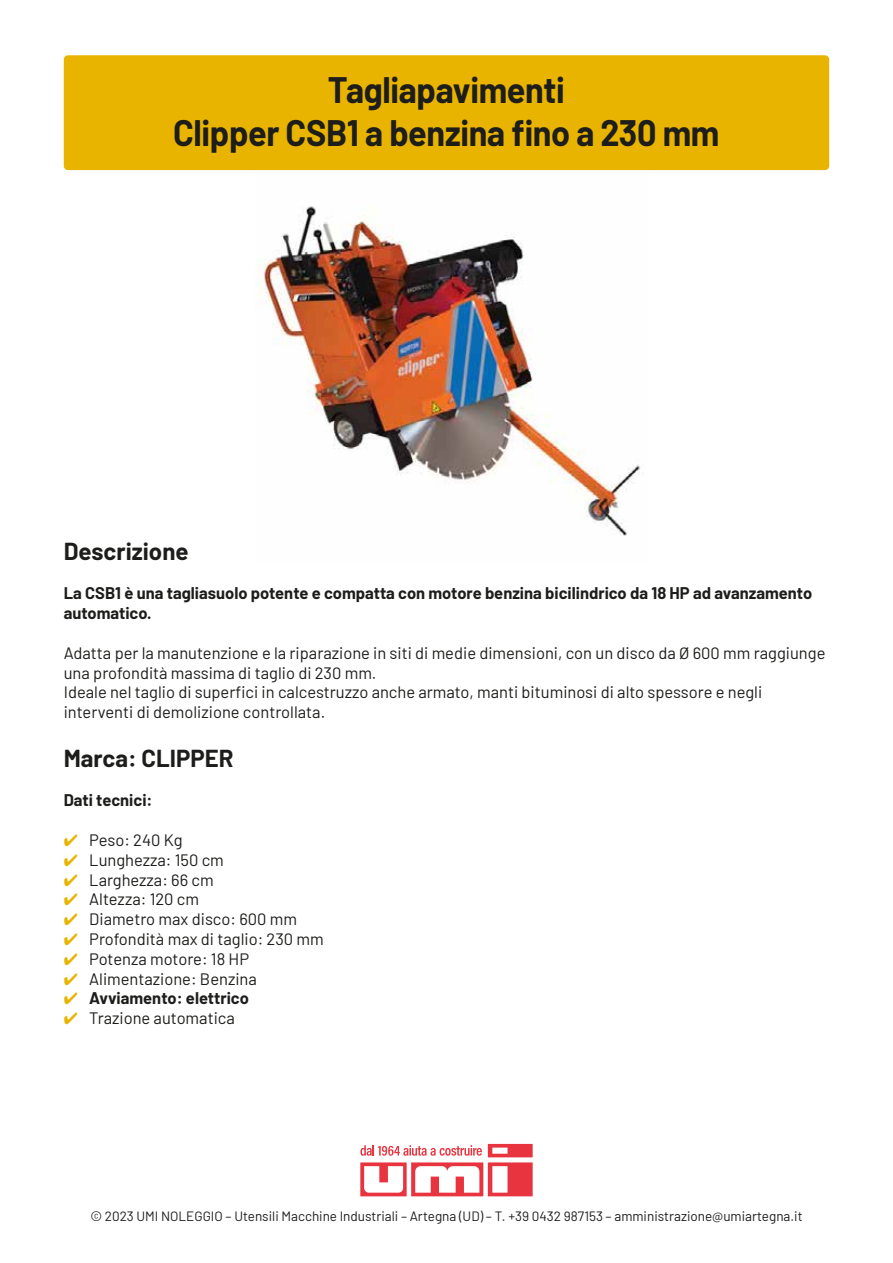
<style>
.page{position:relative;width:893px;height:1263px;background:#fff}
.page>*{position:absolute;margin:0;border:0;box-sizing:border-box;transform-origin:0 0}
.t1{font:700 36px/43.2px "Barlow";letter-spacing:-.01em;color:#1d1d1b;text-align:center;scale:.95 1}
.t2{font:700 24px "Barlow";color:#1d1d1b}
.t3{font:16.5px/19.8px "Barlow";color:#1d1d1b}
.t4{font:700 16.5px/19.8px "Barlow";color:#1d1d1b}
.t5{font:13.5px "Barlow";color:#1d1d1b}
.s1{color:#e9b400}
</style>
<div class="page">
<img style="left:255px;top:206px;width:385px;height:330px">
<svg style="left:360px;top:1144px;width:173px;height:52px"></svg>
<div style="left:64px;top:55px;width:765px;height:115px;background:#e9b400;border-radius:4px"></div>
<h1 class="t1" style="left:173px;top:66px;width:577px">Tagliapavimenti<br>Clipper CSB1 a benzina fino a 230 mm</h1>
<h2 class="t2" style="left:64px;top:533px;width:126px">Descrizione</h2>
<p class="t4" style="left:64px;top:582px;width:750px">La CSB1 è una tagliasuolo potente e compatta con motore benzina bicilindrico da 18 HP ad avanzamento automatico.</p>
<p class="t3" style="left:64px;top:642px;width:763px">Adatta per la manutenzione e la riparazione in siti di medie dimensioni, con un disco da Ø 600 mm raggiunge una profondità massima di taglio di 230 mm.<br>Ideale nel taglio di superfici in calcestruzzo anche armato, manti bituminosi di alto spessore e negli interventi di demolizione controllata.</p>
<h2 class="t2" style="left:64px;top:740px;width:171px">Marca: CLIPPER</h2>
<p class="t4" style="left:64px;top:789px;width:90px">Dati tecnici:</p>
<p class="t3" style="left:64px;top:829px;width:120px"><span class="s1">✔</span> Peso: 240 Kg</p>
<p class="t3" style="left:64px;top:849px;width:162px"><span class="s1">✔</span> Lunghezza: 150 cm</p>
<p class="t3" style="left:64px;top:868px;width:152px"><span class="s1">✔</span> Larghezza: 66 cm</p>
<p class="t3" style="left:64px;top:888px;width:137px"><span class="s1">✔</span> Altezza: 120 cm</p>
<p class="t3" style="left:64px;top:908px;width:235px"><span class="s1">✔</span> Diametro max disco: 600 mm</p>
<p class="t3" style="left:64px;top:928px;width:261px"><span class="s1">✔</span> Profondità max di taglio: 230 mm</p>
<p class="t3" style="left:64px;top:948px;width:187px"><span class="s1">✔</span> Potenza motore: 18 HP</p>
<p class="t3" style="left:64px;top:967px;width:195px"><span class="s1">✔</span> Alimentazione: Benzina</p>
<p class="t4" style="left:64px;top:987px;width:187px"><span class="s1">✔</span> Avviamento: elettrico</p>
<p class="t3" style="left:64px;top:1007px;width:173px"><span class="s1">✔</span> Trazione automatica</p>
<p class="t5" style="left:90px;top:1206px;width:714px">© 2023 UMI NOLEGGIO – Utensili Macchine Industriali – Artegna (UD) – T. +39 0432 987153 – amministrazione@umiartegna.it</p>
</div>
